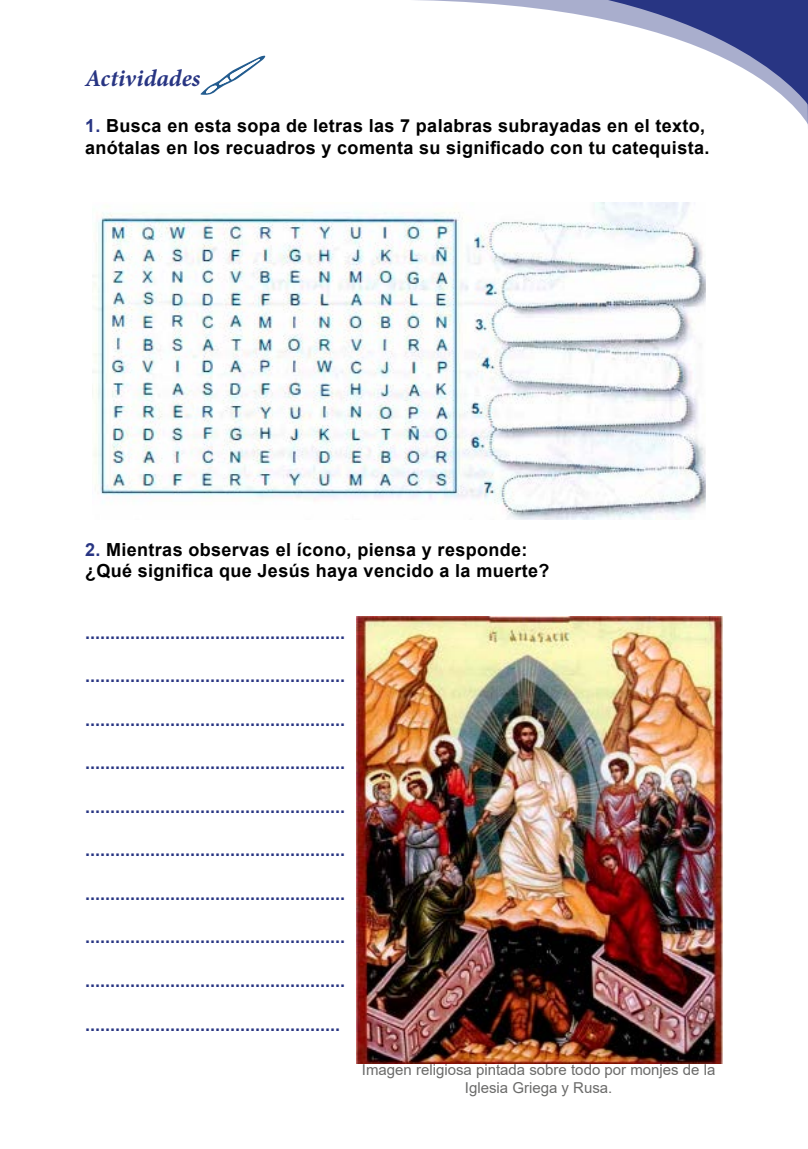
<style>
.page{position:relative;width:808px;height:1149px;background:#fff}
.page>*{position:absolute;margin:0;border:0;box-sizing:border-box;transform-origin:0 0}
.t1{font:italic 700 24px "Minion Pro";letter-spacing:.005em;color:#283583}
.t2{font:700 18px "Arial";color:#283583}
.t3{font:700 18px/21.6px "Arial";letter-spacing:.02em;color:#000}
.t4{font:15px/18px "Arial";color:#6b6b6a;text-align:center}
.s1{color:#283583}
</style>
<div class="page">
<svg style="left:200px;top:55px;width:65px;height:40px"></svg>
<svg style="left:415px;top:0;width:393px;height:125px"></svg>
<img style="left:92px;top:203px;width:614px;height:316px">
<img style="left:356px;top:616px;width:367px;height:447px">
<h1 class="t1" style="left:85px;top:61px;width:117px">Actividades</h1>
<p class="t3" style="left:85px;top:115px;width:626px"><span class="s1">1.</span> Busca en esta sopa de letras las 7 palabras subrayadas en el texto, anótalas en los recuadros y comenta su significado con tu catequista.</p>
<p class="t3" style="left:85px;top:538px;width:466px"><span class="s1">2.</span> Mientras observas el ícono, piensa y responde: ¿Qué significa que Jesús haya vencido a la muerte?</p>
<p class="t2" style="left:85px;top:619px;width:262px">....................................................</p>
<p class="t2" style="left:85px;top:663px;width:262px">....................................................</p>
<p class="t2" style="left:85px;top:706px;width:262px">....................................................</p>
<p class="t2" style="left:85px;top:750px;width:262px">....................................................</p>
<p class="t2" style="left:85px;top:793px;width:262px">....................................................</p>
<p class="t2" style="left:85px;top:837px;width:262px">....................................................</p>
<p class="t2" style="left:85px;top:880px;width:262px">....................................................</p>
<p class="t2" style="left:85px;top:924px;width:262px">....................................................</p>
<p class="t2" style="left:85px;top:967px;width:262px">....................................................</p>
<p class="t2" style="left:85px;top:1011px;width:257px">...................................................</p>
<p class="t4" style="left:362px;top:1060px;width:355px">Imagen religiosa pintada sobre todo por monjes de la<br>Iglesia Griega y Rusa.</p>
</div>
